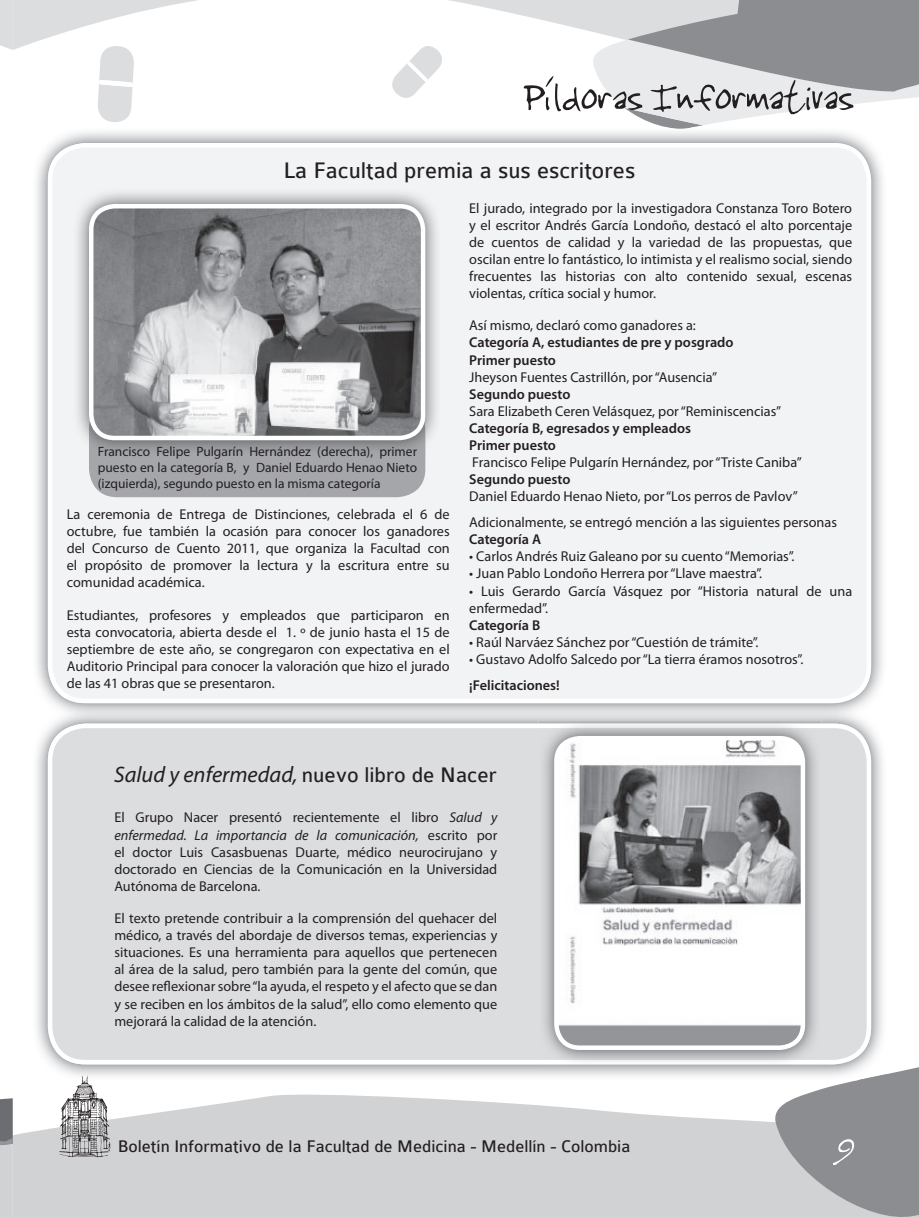
<style>
.page{position:relative;width:919px;height:1217px;background:#fff}
.page>*{position:absolute;margin:0;border:0;box-sizing:border-box;transform-origin:0 0}
.t1{font:54px "Jenkinsv 20";color:#231f20}
.t2{font:52.5px "Jenkinsv 20";color:#fff}
.t3{font:24px "Colaborate";color:#231f20}
.t4{font:italic 22.5px "Myriad Pro";color:#231f20}
.t5{font:18px "Colaborate";color:#231f20}
.t6{font:14.25px/17.1px "Myriad Pro";color:#231f20;text-align:justify}
.t7{font:600 14.25px/17.1px "Myriad Pro";color:#231f20}
.t8{font:13.5px/16.2px "Myriad Pro";color:#231f20;text-align:justify}
.s1{font-family:"Colaborate";font-style:normal}
.s2{font-style:italic}
</style>
<div class="page">
<svg style="left:13px;top:1094px;width:759px;height:122px;background:#d6d6d8"></svg>
<svg style="left:772px;top:1067px;width:146px;height:149px;background:#a1a3a5"></svg>
<svg style="left:0;top:1098px;width:13px;height:118px;background:#acadaf"></svg>
<svg style="left:13px;top:0;width:578px;height:50px"></svg>
<svg style="left:0;top:0;width:13px;height:50px"></svg>
<img style="left:34px;top:180px;width:51px;height:527px">
<img style="left:834px;top:180px;width:51px;height:527px">
<svg style="left:591px;top:0;width:327px;height:131px"></svg>
<div style="left:48px;top:143px;width:823px;height:560px;background:#f2f3f4"></div>
<img style="left:34px;top:760px;width:51px;height:315px">
<img style="left:834px;top:760px;width:52px;height:320px">
<img style="left:856px;top:1073px;width:30px;height:7px">
<svg style="left:59px;top:1075px;width:52px;height:82px"></svg>
<div style="left:48px;top:723px;width:823px;height:341px;background:#dcdddf"></div>
<div style="left:89px;top:400px;width:336px;height:97px;background:#a5a6aa;border-radius:28px"></div>
<img style="left:73px;top:188px;width:368px;height:268px">
<img style="left:89px;top:421px;width:336px;height:35px">
<img style="left:91px;top:206px;width:332px;height:232px">
<div style="left:89px;top:204px;width:336px;height:236px;border:4px solid #fff;border-radius:23px"></div>
<img style="left:538px;top:723px;width:283px;height:341px">
<img style="left:556px;top:738px;width:245px;height:309px">
<div style="left:554px;top:735px;width:251px;height:314px;border:4px solid #fff;border-radius:23px"></div>
<svg style="left:97px;top:46px;width:38px;height:76px"></svg>
<svg style="left:387px;top:46px;width:60px;height:52px"></svg>
<h1 class="t1" style="left:521px;top:67px;width:332px">Píldoras Informativas</h1>
<h3 class="t3" style="left:283px;top:158px;width:353px">La Facultad premia a sus escritores</h3>
<p class="t8" style="left:98px;top:442px;width:321px">Francisco Felipe Pulgarín Hernández (derecha), primer puesto en la categoría B, y Daniel Eduardo Henao Nieto (izquierda), segundo puesto en la misma categoría</p>
<p class="t6" style="left:67px;top:505px;width:384px">La ceremonia de Entrega de Distinciones, celebrada el 6 de octubre, fue también la ocasión para conocer los ganadores del Concurso de Cuento 2011, que organiza la Facultad con el propósito de promover la lectura y la escritura entre su comunidad académica.</p>
<p class="t6" style="left:67px;top:606px;width:384px">Estudiantes, profesores y empleados que participaron en esta convocatoria, abierta desde el 1. º de junio hasta el 15 de septiembre de este año, se congregaron con expectativa en el Auditorio Principal para conocer la valoración que hizo el jurado de las 41 obras que se presentaron.</p>
<p class="t6" style="left:469px;top:199px;width:384px">El jurado, integrado por la investigadora Constanza Toro Botero y el escritor Andrés García Londoño, destacó el alto porcentaje de cuentos de calidad y la variedad de las propuestas, que oscilan entre lo fantástico, lo intimista y el realismo social, siendo frecuentes las historias con alto contenido sexual, escenas violentas, crítica social y humor.</p>
<p class="t6" style="left:469px;top:316px;width:228px">Así mismo, declaró como ganadores a:</p>
<p class="t7" style="left:469px;top:333px;width:266px">Categoría A, estudiantes de pre y posgrado<br>Primer puesto</p>
<p class="t6" style="left:469px;top:368px;width:249px">Jheyson Fuentes Castrillón, por “Ausencia”</p>
<p class="t7" style="left:469px;top:385px;width:103px">Segundo puesto</p>
<p class="t6" style="left:469px;top:402px;width:313px">Sara Elizabeth Ceren Velásquez, por “Reminiscencias”</p>
<p class="t7" style="left:469px;top:419px;width:223px">Categoría B, egresados y empleados<br>Primer puesto</p>
<p class="t6" style="left:472px;top:453px;width:331px">Francisco Felipe Pulgarín Hernández, por “Triste Caniba”</p>
<p class="t7" style="left:469px;top:470px;width:103px">Segundo puesto</p>
<p class="t6" style="left:469px;top:483px;width:369px;line-height:25.7px">Daniel Eduardo Henao Nieto, por “Los perros de Pavlov”<br>Adicionalmente, se entregó mención a las siguientes personas</p>
<p class="t7" style="left:469px;top:530px;width:73px">Categoría A</p>
<p class="t6" style="left:469px;top:547px;width:327px">• Carlos Andrés Ruiz Galeano por su cuento “Memorias”.</p>
<p class="t6" style="left:469px;top:564px;width:294px">• Juan Pablo Londoño Herrera por “Llave maestra”.</p>
<p class="t6" style="left:469px;top:582px;width:384px">• Luis Gerardo García Vásquez por “Historia natural de una enfermedad”.</p>
<p class="t7" style="left:469px;top:616px;width:72px">Categoría B</p>
<p class="t6" style="left:469px;top:633px;width:291px">• Raúl Narváez Sánchez por “Cuestión de trámite”.</p>
<p class="t6" style="left:469px;top:650px;width:335px">• Gustavo Adolfo Salcedo por “La tierra éramos nosotros”.</p>
<p class="t7" style="left:469px;top:675px;width:92px">¡Felicitaciones!</p>
<h3 class="t4" style="left:114px;top:760px;width:384px">Salud y enfermedad, <span class="s1">nuevo libro de Nacer</span></h3>
<p class="t6" style="left:114px;top:808px;width:384px">El Grupo Nacer presentó recientemente el libro <span class="s2">Salud y enfermedad. La importancia de la comunicación,</span> escrito por el doctor Luis Casasbuenas Duarte, médico neurocirujano y doctorado en Ciencias de la Comunicación en la Universidad Autónoma de Barcelona.</p>
<p class="t6" style="left:114px;top:909px;width:384px">El texto pretende contribuir a la comprensión del quehacer del médico, a través del abordaje de diversos temas, experiencias y situaciones. Es una herramienta para aquellos que pertenecen al área de la salud, pero también para la gente del común, que desee reflexionar sobre “la ayuda, el respeto y el afecto que se dan y se reciben en los ámbitos de la salud”, ello como elemento que mejorará la calidad de la atención.</p>
<p class="t5" style="left:118px;top:1136px;width:514px">Boletín Informativo de la Facultad de Medicina - Medellín - Colombia</p>
<h2 class="t2" style="left:830px;top:1119px;width:23px">9</h2>
</div>
